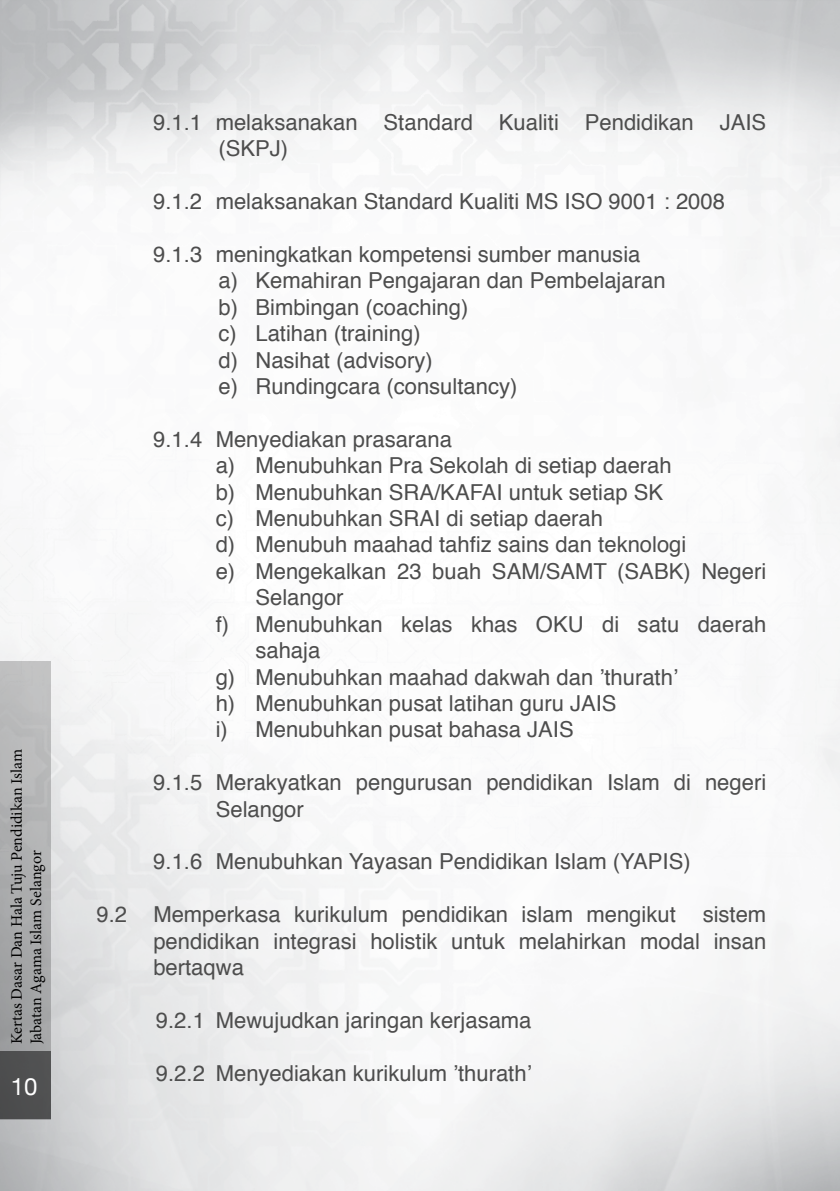
<style>
.page{position:relative;width:840px;height:1191px;background:#fff}
.page>*{position:absolute;margin:0;border:0;box-sizing:border-box;transform-origin:0 0}
.t1{font:24px "Helvetica Neue";color:#fff}
.t2{font:22px/26.4px "Helvetica";color:#4d4d4d}
.t3{font:16px/19.2px "Minion Pro";letter-spacing:-.005em;color:#000}
</style>
<div class="page">
<svg style="left:0;top:660px;width:51px;height:391px;background:#afb0b1"></svg>
<div style="left:0;top:1051px;width:51px;height:68px;background:#4e4f4f"></div>
<p class="t3" style="left:7px;top:1044px;width:297px;rotate:-90deg">Kertas Dasar Dan Hala Tuju Pendidikan Islam<br>Jabatan Agama Islam Selangor</p>
<p class="t1" style="left:11px;top:1065px;width:28px">10</p>
<p class="t2" style="left:218px;top:110px;width:549px;text-indent:-65px">9.1.1 melaksanakan Standard Kualiti Pendidikan JAIS (SKPJ)</p>
<p class="t2" style="left:153px;top:189px;width:573px">9.1.2 melaksanakan Standard Kualiti MS ISO 9001 : 2008</p>
<p class="t2" style="left:218px;top:242px;width:448px;text-indent:-65px">9.1.3 meningkatkan kompetensi sumber manusia<br>a) Kemahiran Pengajaran dan Pembelajaran b) Bimbingan (coaching)<br>c) Latihan (training)<br>d) Nasihat (advisory)<br>e) Rundingcara (consultancy)</p>
<p class="t2" style="left:153px;top:426px;width:300px">9.1.4 Menyediakan prasarana</p>
<p class="t2" style="left:215px;top:453px;width:457px">a) Menubuhkan Pra Sekolah di setiap daerah</p>
<p class="t2" style="left:215px;top:479px;width:448px">b) Menubuhkan SRA/KAFAI untuk setiap SK</p>
<p class="t2" style="left:215px;top:506px;width:389px">c) Menubuhkan SRAI di setiap daerah</p>
<p class="t2" style="left:215px;top:532px;width:472px">d) Menubuh maahad tahfiz sains dan teknologi</p>
<p class="t2" style="left:215px;top:558px;width:551px">e) Mengekalkan 23 buah SAM/SAMT (SABK) Negeri</p>
<p class="t2" style="left:255px;top:585px;width:90px">Selangor</p>
<p class="t2" style="left:215px;top:611px;width:551px">f) Menubuhkan kelas khas OKU di satu daerah</p>
<p class="t2" style="left:255px;top:638px;width:66px">sahaja</p>
<p class="t2" style="left:215px;top:664px;width:463px">g) Menubuhkan maahad dakwah dan ’thurath’</p>
<p class="t2" style="left:215px;top:690px;width:402px">h) Menubuhkan pusat latihan guru JAIS</p>
<p class="t2" style="left:215px;top:717px;width:359px">i) Menubuhkan pusat bahasa JAIS</p>
<p class="t2" style="left:215px;top:770px;width:551px;text-indent:-62px">9.1.5 Merakyatkan pengurusan pendidikan Islam di negeri<br>Selangor</p>
<p class="t2" style="left:153px;top:849px;width:538px">9.1.6 Menubuhkan Yayasan Pendidikan Islam (YAPIS)</p>
<p class="t2" style="left:153px;top:902px;width:614px;text-align:justify;text-indent:-57px">9.2 Memperkasa kurikulum pendidikan islam mengikut sistem pendidikan integrasi holistik untuk melahirkan modal insan bertaqwa</p>
<p class="t2" style="left:156px;top:1007px;width:377px">9.2.1 Mewujudkan jaringan kerjasama</p>
<p class="t2" style="left:156px;top:1060px;width:377px">9.2.2 Menyediakan kurikulum ’thurath’</p>
</div>
